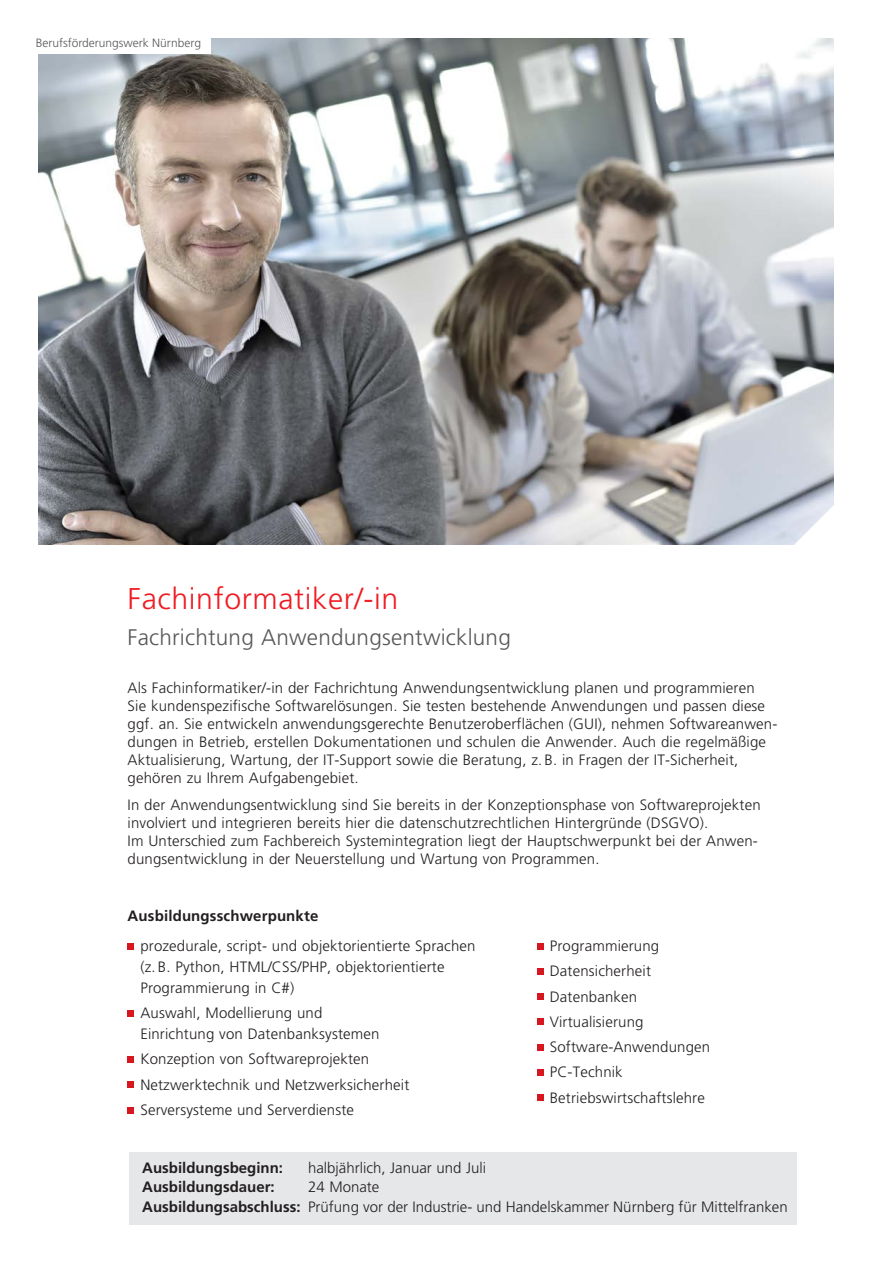
<style>
.page{position:relative;width:872px;height:1263px;background:#fff}
.page>*{position:absolute;margin:0;border:0;box-sizing:border-box;transform-origin:0 0}
.t1{font:300 30px "Frutiger";letter-spacing:.02em;color:#ee1d23}
.t2{font:300 22.5px "Frutiger";letter-spacing:.01em;color:#57585a}
.t3{font:300 15px/18px "Frutiger";letter-spacing:.01em;color:#231f20}
.t4{font:700 15px "Frutiger";color:#231f20}
.t5{font:300 12px "Frutiger";color:#57585a}
.s1{font-weight:700}
</style>
<div class="page">
<img style="left:38px;top:38px;width:795px;height:506px">
<svg style="left:794px;top:505px;width:40px;height:40px"></svg>
<div style="left:0;top:0;width:210px;height:53px;background:#fff"></div>
<div style="left:129px;top:1152px;width:668px;height:73px;background:#e6e7e9"></div>
<svg style="left:128px;top:943px;width:6px;height:6px"></svg>
<svg style="left:128px;top:1010px;width:6px;height:6px"></svg>
<div style="left:128px;top:1056px;width:6px;height:7px;background:#d7171f"></div>
<div style="left:128px;top:1081px;width:6px;height:7px;background:#d7171f"></div>
<svg style="left:128px;top:1107px;width:6px;height:6px"></svg>
<svg style="left:537px;top:943px;width:6px;height:6px"></svg>
<div style="left:537px;top:968px;width:6px;height:7px;background:#d7171f"></div>
<div style="left:537px;top:993px;width:6px;height:7px;background:#d7171f"></div>
<svg style="left:537px;top:1019px;width:6px;height:6px"></svg>
<svg style="left:537px;top:1044px;width:6px;height:6px"></svg>
<div style="left:537px;top:1069px;width:6px;height:7px;background:#d7171f"></div>
<div style="left:537px;top:1094px;width:6px;height:7px;background:#d7171f"></div>
<p class="t5" style="left:36px;top:36px;width:167px">Berufsförderungswerk Nürnberg</p>
<h1 class="t1" style="left:128px;top:582px;width:272px">Fachinformatiker/-in</h1>
<h2 class="t2" style="left:128px;top:625px;width:385px">Fachrichtung Anwendungsentwicklung</h2>
<p class="t3" style="left:128px;top:679px;width:651px">Als Fachinformatiker/-in der Fachrichtung Anwendungsentwicklung planen und programmieren<br>Sie kundenspezifische Softwarelösungen. Sie testen bestehende Anwendungen und passen diese ggf. an. Sie entwickeln anwendungsgerechte Benutzeroberflächen (GUI), nehmen Softwareanwen&shy;dungen in Betrieb, erstellen Dokumentationen und schulen die Anwender. Auch die regelmäßige Aktualisierung, Wartung, der IT-Support sowie die Beratung, z. B. in Fragen der IT-Sicherheit, gehören zu Ihrem Aufgabengebiet.</p>
<p class="t3" style="left:128px;top:796px;width:634px">In der Anwendungsentwicklung sind Sie bereits in der Konzeptionsphase von Softwareprojekten involviert und integrieren bereits hier die datenschutzrechtlichen Hintergründe (DSGVO).<br>Im Unterschied zum Fachbereich Systemintegration liegt der Hauptschwerpunkt bei der Anwen&shy;dungsentwicklung in der Neuerstellung und Wartung von Programmen.</p>
<p class="t4" style="left:128px;top:907px;width:192px">Ausbildungsschwerpunkte</p>
<p class="t3" style="left:140px;top:935px;width:337px;line-height:21px">prozedurale, script- und objektorientierte Sprachen (z. B. Python, HTML/CSS/PHP, objektorientierte<br>Programmierung in C#)</p>
<p class="t3" style="left:140px;top:1002px;width:241px;line-height:21px">Auswahl, Modellierung und<br>Einrichtung von Datenbanksystemen</p>
<p class="t3" style="left:140px;top:1047px;width:270px;line-height:25.2px">Konzeption von Softwareprojekten<br>Netzwerktechnik und Netzwerksicherheit<br>Serversysteme und Serverdienste</p>
<p class="t3" style="left:550px;top:933px;width:162px;line-height:25.2px">Programmierung<br>Datensicherheit<br>Datenbanken<br>Virtualisierung<br>Software-Anwendungen<br>PC-Technik<br>Betriebswirtschaftslehre</p>
<p class="t4" style="left:142px;top:1159px;width:142px">Ausbildungsbeginn:</p>
<p class="t3" style="left:308px;top:1159px;width:179px">halbjährlich, Januar und Juli</p>
<p class="t4" style="left:142px;top:1178px;width:134px">Ausbildungsdauer:</p>
<p class="t3" style="left:142px;top:1177px;width:647px;line-height:19.5px;text-indent:166px">24 Monate<br><span class="s1">Ausbildungsabschluss:</span> Prüfung vor der Industrie- und Handelskammer Nürnberg für Mittelfranken</p>
</div>
